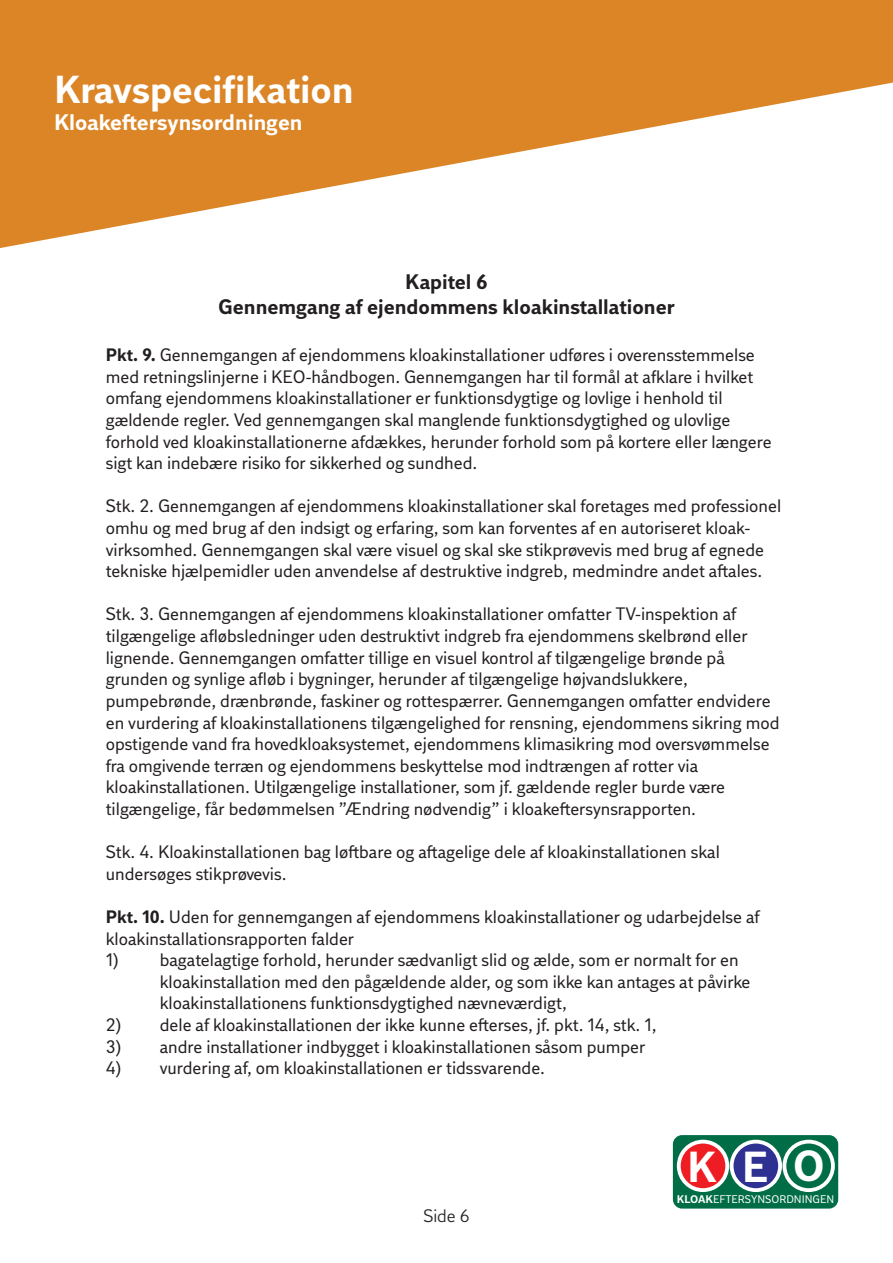
<style>
.page{position:relative;width:893px;height:1263px;background:#fff}
.page>*{position:absolute;margin:0;border:0;box-sizing:border-box;transform-origin:0 0}
.t1{font:700 43.35px "DI Sans";color:#fff}
.t2{font:700 39px "DI Sans";color:#fff}
.t3{font:700 22.5px "DI Sans";color:#fff}
.t4{font:700 21px "DI Sans";color:#231f20}
.t5{font:18px/21.6px "DI Sans";color:#231f20}
.t6{font:18px "DI Sans";color:#231f20}
.t7{font:11.1px "DI Sans";color:#fff}
.s1{font-weight:700}
</style>
<div class="page">
<svg style="left:0;top:0;width:893px;height:248px;fill:#dc8527"></svg>
<div style="left:673px;top:1135px;width:165px;height:73px;background:#006d46;border-radius:9px"></div>
<div style="left:679px;top:1141px;width:48px;height:49px;background:#ee1d23;border-radius:50%"></div>
<div style="left:677px;top:1140px;width:52px;height:52px;border:4px solid #fff;border-radius:50%"></div>
<div style="left:732px;top:1141px;width:48px;height:49px;background:#2e3092;border-radius:50%"></div>
<div style="left:730px;top:1140px;width:52px;height:52px;border:4px solid #fff;border-radius:50%"></div>
<div style="left:782px;top:1140px;width:53px;height:52px;border:4px solid #fff;border-radius:50%"></div>
<p class="t2" style="left:54px;top:64px;width:301px">Kravspecifikation</p>
<p class="t3" style="left:54px;top:108px;width:250px">Kloakeftersynsordningen</p>
<p class="t4" style="left:405px;top:268px;width:84px">Kapitel 6</p>
<p class="t4" style="left:218px;top:294px;width:458px">Gennemgang af ejendommens kloakinstallationer</p>
<p class="t5" style="left:106px;top:344px;width:651px"><span class="s1">Pkt. 9.</span> Gennemgangen af ejendommens kloakinstallationer udføres i overensstemmelse med retningslinjerne i KEO-håndbogen. Gennemgangen har til formål at afklare i hvilket</p>
<p class="t5" style="left:106px;top:387px;width:618px">omfang ejendommens kloakinstallationer er funktionsdygtige og lovlige i henhold til</p>
<p class="t5" style="left:106px;top:409px;width:626px">gældende regler. Ved gennemgangen skal manglende funktionsdygtighed og ulovlige</p>
<p class="t5" style="left:106px;top:430px;width:667px">forhold ved kloakinstallationerne afdækkes, herunder forhold som på kortere eller længere sigt kan indebære risiko for sikkerhed og sundhed.</p>
<p class="t5" style="left:106px;top:495px;width:677px">Stk. 2. Gennemgangen af ejendommens kloakinstallationer skal foretages med professionel omhu og med brug af den indsigt og erfaring, som kan forventes af en autoriseret kloak-</p>
<p class="t5" style="left:106px;top:538px;width:660px">virksomhed. Gennemgangen skal være visuel og skal ske stikprøvevis med brug af egnede tekniske hjælpemidler uden anvendelse af destruktive indgreb, medmindre andet aftales.</p>
<p class="t5" style="left:106px;top:603px;width:643px">Stk. 3. Gennemgangen af ejendommens kloakinstallationer omfatter TV-inspektion af tilgængelige afløbsledninger uden destruktivt indgreb fra ejendommens skelbrønd eller lignende. Gennemgangen omfatter tillige en visuel kontrol af tilgængelige brønde på</p>
<p class="t5" style="left:106px;top:668px;width:584px">grunden og synlige afløb i bygninger, herunder af tilgængelige højvandslukkere,</p>
<p class="t5" style="left:106px;top:690px;width:675px">pumpebrønde, drænbrønde, faskiner og rottespærrer. Gennemgangen omfatter endvidere en vurdering af kloakinstallationens tilgængelighed for rensning, ejendommens sikring mod opstigende vand fra hovedkloaksystemet, ejendommens klimasikring mod oversvømmelse fra omgivende terræn og ejendommens beskyttelse mod indtrængen af rotter via</p>
<p class="t5" style="left:106px;top:776px;width:621px">kloakinstallationen. Utilgængelige installationer, som jf. gældende regler burde være</p>
<p class="t5" style="left:106px;top:798px;width:592px">tilgængelige, får bedømmelsen ”Ændring nødvendig” i kloakeftersynsrapporten.</p>
<p class="t5" style="left:106px;top:841px;width:616px">Stk. 4. Kloakinstallationen bag løftbare og aftagelige dele af kloakinstallationen skal</p>
<p class="t5" style="left:106px;top:862px;width:182px">undersøges stikprøvevis.</p>
<p class="t5" style="left:106px;top:906px;width:655px"><span class="s1">Pkt. 10.</span> Uden for gennemgangen af ejendommens kloakinstallationer og udarbejdelse af kloakinstallationsrapporten falder</p>
<p class="t5" style="left:106px;top:949px;width:634px">1) bagatelagtige forhold, herunder sædvanligt slid og ælde, som er normalt for en</p>
<p class="t5" style="left:160px;top:970px;width:592px">kloakinstallation med den pågældende alder, og som ikke kan antages at påvirke</p>
<p class="t5" style="left:160px;top:992px;width:409px">kloakinstallationens funktionsdygtighed nævneværdigt,</p>
<p class="t5" style="left:106px;top:1014px;width:552px">2) dele af kloakinstallationen der ikke kunne efterses, jf. pkt. 14, stk. 1,</p>
<p class="t5" style="left:106px;top:1035px;width:541px">3) andre installationer indbygget i kloakinstallationen såsom pumper</p>
<p class="t5" style="left:106px;top:1057px;width:441px">4) vurdering af, om kloakinstallationen er tidssvarende.</p>
<p class="t6" style="left:423px;top:1205px;width:48px">Side 6</p>
<p class="t1" style="left:687px;top:1138px;width:139px">KEO</p>
<p class="t7" style="left:677px;top:1192px;width:159px"><span class="s1">KLOAK</span>EFTERSYNSORDNINGEN</p>
</div>
